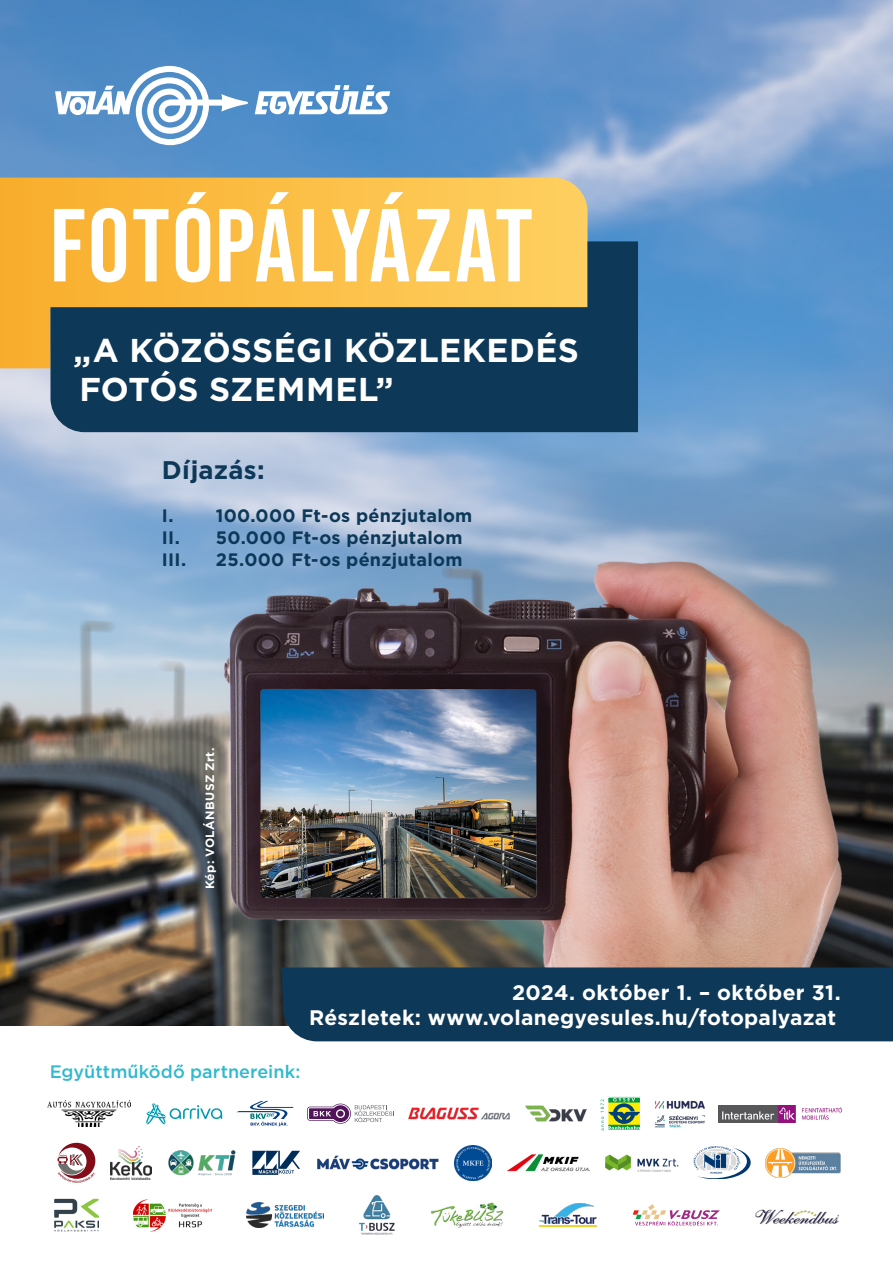
<style>
.page{position:relative;width:893px;height:1263px;background:#fff}
.page>*{position:absolute;margin:0;border:0;box-sizing:border-box;transform-origin:0 0}
.t1{font:103.5px "Bebas Neue";letter-spacing:.02em;color:#fff}
.t2{font:700 33px/39.6px "Gotham";letter-spacing:.01em;color:#fff}
.t3{font:700 25.5px "Gotham";letter-spacing:.01em;color:#0d3858}
.t4{font:700 21px/25.2px "Gotham";letter-spacing:.01em;color:#fff;text-align:right}
.t5{font:700 18px/21.6px "Gotham";letter-spacing:.015em;color:#0d3858}
.t6{font:500 18px "Gotham";color:#31b9ce}
.t7{font:700 12px "Gotham";letter-spacing:.03em;color:#fff}
</style>
<div class="page">
<img style="left:0;top:0;width:893px;height:1025px">
<div style="left:282px;top:967px;width:611px;height:74px;background:#0d3858"></div>
<svg style="left:0;top:178px;width:587px;height:190px;background:#fabb43"></svg>
<svg style="left:51px;top:241px;width:587px;height:191px;background:#586353"></svg>
<svg style="left:307px;top:1103px;width:87px;height:21px"></svg>
<img style="left:110px;top:1146px;width:42px;height:33px">
<img style="left:719px;top:1105px;width:124px;height:17px">
<img style="left:605px;top:1154px;width:73px;height:18px">
<svg style="left:252px;top:1151px;width:48px;height:24px"></svg>
<img style="left:455px;top:1145px;width:36px;height:35px">
<svg style="left:693px;top:1147px;width:58px;height:32px"></svg>
<img style="left:54px;top:1198px;width:45px;height:34px">
<img style="left:359px;top:1195px;width:36px;height:39px">
<img style="left:431px;top:1202px;width:72px;height:25px">
<img style="left:539px;top:1203px;width:58px;height:23px">
<svg style="left:236px;top:1101px;width:58px;height:25px"></svg>
<svg style="left:633px;top:1204px;width:87px;height:21px"></svg>
<img style="left:755px;top:1209px;width:84px;height:16px">
<img style="left:246px;top:1202px;width:78px;height:25px">
<svg style="left:57px;top:1143px;width:38px;height:40px"></svg>
<img style="left:133px;top:1199px;width:79px;height:32px">
<svg style="left:255px;top:85px;width:135px;height:29px"></svg>
<svg style="left:55px;top:66px;width:193px;height:79px"></svg>
<img style="left:766px;top:1148px;width:75px;height:29px">
<img style="left:168px;top:1150px;width:68px;height:26px">
<img style="left:47px;top:1101px;width:84px;height:25px">
<svg style="left:146px;top:1103px;width:76px;height:21px"></svg>
<img style="left:655px;top:1100px;width:50px;height:28px">
<img style="left:507px;top:1154px;width:83px;height:18px">
<img style="left:317px;top:1156px;width:122px;height:14px">
<img style="left:525px;top:1106px;width:62px;height:15px">
<img style="left:408px;top:1107px;width:102px;height:13px">
<svg style="left:601px;top:1096px;width:40px;height:35px"></svg>
<h1 class="t1" style="left:50px;top:187px;width:484px">FOTÓPÁLYÁZAT</h1>
<h2 class="t2" style="left:74px;top:330px;width:507px">„A KÖZÖSSÉGI KÖZLEKEDÉS<br>FOTÓS SZEMMEL”</h2>
<h3 class="t3" style="left:162px;top:453px;width:104px">Díjazás:</h3>
<p class="t5" style="left:162px;top:505px;width:312px">I. 100.000 Ft-os pénzjutalom<br>II. 50.000 Ft-os pénzjutalom<br>III.</p>
<p class="t5" style="left:216px;top:548px;width:248px">25.000 Ft-os pénzjutalom</p>
<p class="t7" style="left:202px;top:889px;width:143px;rotate:-90deg">Kép: VOLÁNBUSZ Zrt.</p>
<p class="t4" style="left:309px;top:980px;width:533px">2024. október 1. – október 31.<br>Részletek: www.volanegyesules.hu/fotopalyazat</p>
<p class="t6" style="left:50px;top:1059px;width:252px">Együttműködő partnereink:</p>
</div>
